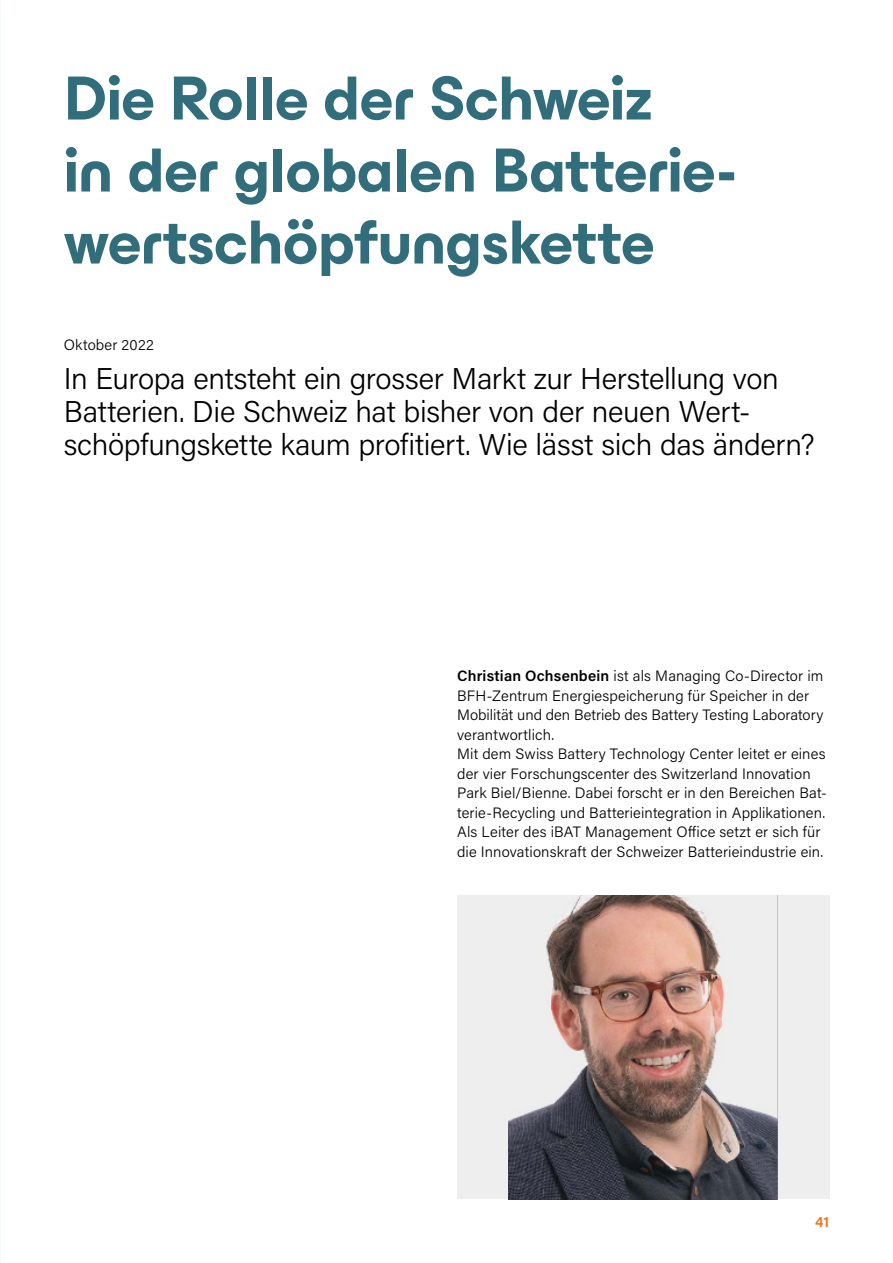
<style>
.page{position:relative;width:893px;height:1263px;background:#fff}
.page>*{position:absolute;margin:0;border:0;box-sizing:border-box;transform-origin:0 0}
.Headline_2{font:63px/72px "ES Build Bold";letter-spacing:-.015em;color:#316d7b}
.Lead{font:300 30px/33px "Acumin Pro";letter-spacing:-.01em;color:#000}
.Autor_Text{font:300 15px/19.5px "Acumin Pro";letter-spacing:.01em;color:#000}
.Subline{font:300 15px "Acumin Pro";letter-spacing:.015em;color:#000}
.t1{font:600 15px "Acumin Pro";color:#ee7219}
.s1{font-weight:600}
</style>
<div class="page">
<img style="left:0;top:0;width:1px;height:1263px">
<div style="left:457px;top:896px;width:372px;height:303px;background:#eee"></div>
<img style="left:508px;top:896px;width:270px;height:303px">
<p class="Headline_2" style="left:64px;top:55px;width:674px">Die Rolle der Schweiz<br>in der globalen Batterie&shy;wertschöpfungskette</p>
<p class="Subline" style="left:64px;top:334px;width:92px">Oktober 2022</p>
<p class="Lead" style="left:64px;top:360px;width:752px">In Europa entsteht ein grosser Markt zur Herstellung von<br>Batterien. Die Schweiz hat bisher von der neuen Wert&shy;schöpfungskette kaum profitiert. Wie lässt sich das ändern?</p>
<p class="Autor_Text" style="left:457px;top:665px;width:368px"><span class="s1">Christian Ochsenbein</span> ist als Managing Co-Director im BFH-Zentrum Energiespeicherung für Speicher in der Mobilität und den Betrieb des Battery Testing Laboratory verantwortlich.</p>
<p class="Autor_Text" style="left:457px;top:743px;width:371px">Mit dem Swiss Battery Technology Center leitet er eines der vier Forschungscenter des Switzerland Innovation Park Biel/Bienne. Dabei forscht er in den Bereichen Bat&shy;terie-Recycling und Batterieintegration in Applikationen.<br>Als Leiter des iBAT Management Office setzt er sich für die Innovationskraft der Schweizer Batterieindustrie ein.</p>
<p class="t1" style="left:815px;top:1211px;width:16px">41</p>
</div>
